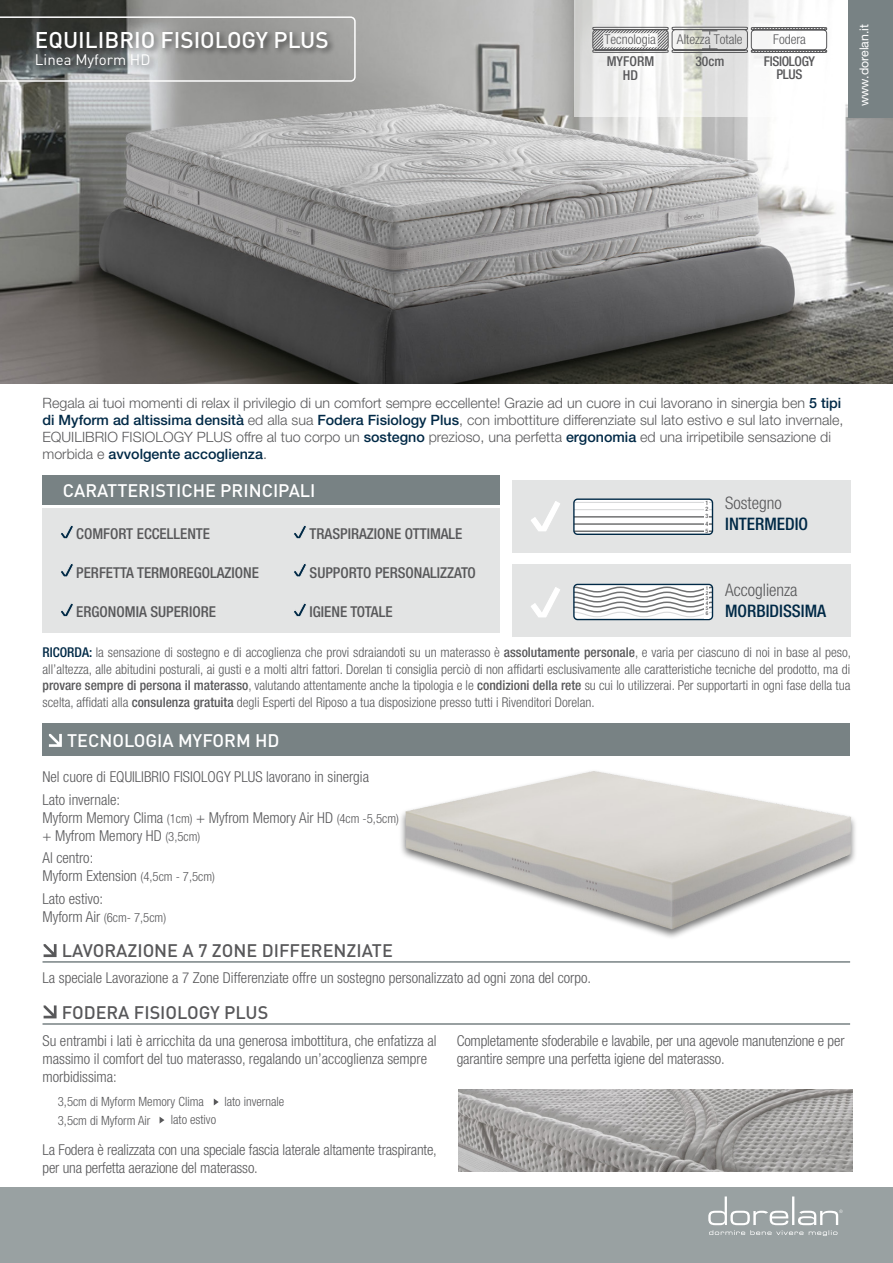
<style>
.page{position:relative;width:893px;height:1263px;background:#fff}
.page>*{position:absolute;margin:0;border:0;box-sizing:border-box;transform-origin:0 0}
.t1{font:500 22.5px "DIN";color:#fff}
.t2{font:500 18px "DIN";color:#58585a}
.t3{font:500 18px "DIN";color:#fff}
.t4{font:500 condensed 17.25px "Helvetica Neue LT Std";color:#002946}
.t5{font:300 condensed 17.25px "Helvetica Neue LT Std";color:#58585a}
.t6{font:300 condensed 15px/18px "Helvetica Neue LT Std";color:#58585a}
.t7{font:500 condensed 15px "Helvetica Neue LT Std";color:#58585a}
.t8{font:15px "DIN";color:#fff}
.t9{font:300 14.25px/17.1px "Helvetica Neue LT Std";color:#58585a}
.t10{font:500 condensed 13.65px/13.6px "Helvetica Neue LT Std";color:#58585a;text-align:center}
.t11{font:300 condensed 13.5px/16.5px "Helvetica Neue LT Std";color:#58585a;text-align:justify}
.t12{font:500 condensed 13.5px/13.5px "Helvetica Neue LT Std";letter-spacing:-.025em;color:#58585a;text-align:center}
.t13{font:300 condensed 12.75px "Helvetica Neue LT Std";color:#58585a}
.t14{font:12.3px "Helvetica Neue LT Std";color:#fff}
.t15{font:500 condensed 6px/7.1px "Helvetica Neue LT Std";color:#58585a}
.t16{font:500 condensed 5.25px/4.9px "Helvetica Neue LT Std";color:#58585a;text-align:justify}
.s1{font-weight:500;color:#002946}
.s2{font-weight:500}
.s3{font-size:12.75px}
.s4{font-size:15px}
</style>
<div class="page">
<div style="left:0;top:1187px;width:893px;height:76px;background:#99a1a2"></div>
<svg style="left:708px;top:1196px;width:135px;height:40px"></svg>
<img style="left:0;top:0;width:893px;height:383px">
<svg style="left:574px;top:0;width:274px;height:117px"></svg>
<svg style="left:0;top:16px;width:356px;height:66px;background:#838583"></svg>
<div style="left:577px;top:11px;width:265px;height:84px;background:#fff;opacity:.9"></div>
<svg style="left:592px;top:27px;width:235px;height:26px"></svg>
<div style="left:43px;top:476px;width:457px;height:32px;background:#788284"></div>
<div style="left:43px;top:507px;width:457px;height:126px;background:#e3e4e4"></div>
<hr style="left:43px;top:506px;width:457px;height:2px;background:#fff">
<svg style="left:294px;top:525px;width:12px;height:14px"></svg>
<svg style="left:294px;top:563px;width:13px;height:14px"></svg>
<svg style="left:293px;top:603px;width:13px;height:14px"></svg>
<svg style="left:61px;top:525px;width:12px;height:14px"></svg>
<svg style="left:61px;top:563px;width:13px;height:14px"></svg>
<svg style="left:61px;top:603px;width:12px;height:14px"></svg>
<div style="left:43px;top:723px;width:807px;height:33px;background:#788284"></div>
<hr style="left:43px;top:961px;width:807px;height:2px;background:#788284">
<svg style="left:49px;top:734px;width:13px;height:13px"></svg>
<div style="left:848px;top:0;width:45px;height:118px;background:#788284"></div>
<svg style="left:44px;top:944px;width:13px;height:13px"></svg>
<hr style="left:43px;top:1023px;width:807px;height:2px;background:#788284">
<svg style="left:44px;top:1005px;width:13px;height:13px"></svg>
<svg style="left:214px;top:1098px;width:5px;height:7px"></svg>
<svg style="left:160px;top:1117px;width:4px;height:6px"></svg>
<img style="left:458px;top:1089px;width:394px;height:83px">
<div style="left:398px;top:768px;width:460px;height:172px;background:#000;opacity:.55"></div>
<img style="left:405px;top:771px;width:188px;height:111px">
<div style="left:512px;top:564px;width:338px;height:73px;background:#e3e4e4"></div>
<svg style="left:531px;top:587px;width:29px;height:31px"></svg>
<svg style="left:574px;top:584px;width:138px;height:34px;background:#dbdbdb"></svg>
<div style="left:573px;top:584px;width:140px;height:36px;border:1px solid #002946;border-radius:4px"></div>
<div style="left:704px;top:586px;width:5px;height:32px;background:#fff"></div>
<div style="left:512px;top:480px;width:338px;height:72px;background:#e3e4e4"></div>
<svg style="left:531px;top:501px;width:29px;height:30px"></svg>
<div style="left:575px;top:500px;width:136px;height:33px;background:#fff"></div>
<hr style="left:574px;top:502px;width:138px;height:1px;background:#d9dadb">
<hr style="left:574px;top:516px;width:138px;height:2px;background:#707172">
<hr style="left:574px;top:523px;width:138px;height:2px;background:#707172">
<hr style="left:574px;top:530px;width:138px;height:2px;background:#707172">
<hr style="left:574px;top:509px;width:138px;height:1px;background:#d9dadb">
<div style="left:704px;top:500px;width:5px;height:33px;background:#fff"></div>
<div style="left:573px;top:498px;width:140px;height:37px;border:1px solid #002946;border-radius:4px"></div>
<h1 class="t1" style="left:35px;top:25px;width:295px">EQUILIBRIO FISIOLOGY PLUS</h1>
<p class="t8" style="left:35px;top:50px;width:117px">Linea Myform HD</p>
<p class="t10" style="left:607px;top:54px;width:49px">MYFORM<br>HD</p>
<p class="t12" style="left:695px;top:54px;width:30px">30cm</p>
<p class="t12" style="left:764px;top:54px;width:53px">FISIOLOGY<br>PLUS</p>
<p class="t11" style="left:604px;top:31px;width:53px">Tecnologia</p>
<p class="t11" style="left:677px;top:31px;width:67px">Altezza Totale</p>
<p class="t11" style="left:773px;top:31px;width:34px">Fodera</p>
<p class="t14" style="left:857px;top:106px;width:84px;rotate:-90deg">www.dorelan.it</p>
<p class="t9" style="left:43px;top:394px;width:802px">Regala ai tuoi momenti di relax il privilegio di un comfort sempre eccellente! Grazie ad un cuore in cui lavorano in sinergia ben <span class="s1">5 tipi di Myform ad altissima densità</span> ed alla sua <span class="s1">Fodera Fisiology Plus</span>, con imbottiture differenziate sul lato estivo e sul lato invernale, EQUILIBRIO FISIOLOGY PLUS offre al tuo corpo un <span class="s1">sostegno</span> prezioso, una perfetta <span class="s1">ergonomia</span> ed una irripetibile sensazione di morbida e <span class="s1">avvolgente accoglienza</span>.</p>
<p class="t3" style="left:63px;top:479px;width:254px">CARATTERISTICHE PRINCIPALI</p>
<p class="t7" style="left:76px;top:524px;width:135px">COMFORT ECCELLENTE</p>
<p class="t7" style="left:76px;top:563px;width:184px">PERFETTA TERMOREGOLAZIONE</p>
<p class="t7" style="left:76px;top:602px;width:141px">ERGONOMIA SUPERIORE</p>
<p class="t7" style="left:310px;top:524px;width:154px">TRASPIRAZIONE OTTIMALE</p>
<p class="t7" style="left:310px;top:563px;width:168px">SUPPORTO PERSONALIZZATO</p>
<p class="t7" style="left:310px;top:602px;width:84px">IGIENE TOTALE</p>
<p class="t15" style="left:705px;top:500px;width:4px;line-height:6.3px">1<br>2</p>
<p class="t15" style="left:705px;top:513px;width:4px;text-align:justify">3<br>4<br>5</p>
<p class="t5" style="left:725px;top:493px;width:58px">Sostegno</p>
<p class="t4" style="left:725px;top:514px;width:85px">INTERMEDIO</p>
<p class="t16" style="left:706px;top:585px;width:4px">1<br>2<br>3<br>4<br>5<br>6</p>
<p class="t5" style="left:725px;top:580px;width:74px">Accoglienza</p>
<p class="t4" style="left:725px;top:601px;width:102px">MORBIDISSIMA</p>
<p class="t11" style="left:43px;top:644px;width:810px"><span class="s1">RICORDA:</span> la sensazione di sostegno e di accoglienza che provi sdraiandoti su un materasso è <span class="s2">assolutamente personale</span>, e varia per ciascuno di noi in base al peso, all’altezza, alle abitudini posturali, ai gusti e a molti altri fattori. Dorelan ti consiglia perciò di non affidarti esclusivamente alle caratteristiche tecniche del prodotto, ma di <span class="s2">provare sempre di persona il materasso</span>, valutando attentamente anche la tipologia e le <span class="s2">condizioni della rete</span> su cui lo utilizzerai. Per supportarti in ogni fase della tua scelta, affidati alla <span class="s2">consulenza gratuita</span> degli Esperti del Riposo a tua disposizione presso tutti i Rivenditori Dorelan.</p>
<p class="t3" style="left:67px;top:729px;width:214px">TECNOLOGIA MYFORM HD</p>
<p class="t6" style="left:43px;top:765px;width:328px;line-height:22.5px">Nel cuore di EQUILIBRIO FISIOLOGY PLUS lavorano in sinergia<br>Lato invernale:</p>
<p class="t6" style="left:43px;top:808px;width:358px">Myform Memory Clima <span class="s3">(1cm)</span> + Myfrom Memory Air HD <span class="s3">(4cm -5,5cm) </span>+ Myfrom Memory HD <span class="s3">(3,5cm)</span></p>
<p class="t6" style="left:43px;top:849px;width:174px">Al centro:<br>Myform Extension <span class="s3">(4,5cm - 7,5cm)</span></p>
<p class="t6" style="left:43px;top:889px;width:62px">Lato estivo:</p>
<p class="t13" style="left:43px;top:910px;width:125px"><span class="s4">Myform Air</span> (6cm- 7,5cm)</p>
<p class="t2" style="left:62px;top:939px;width:332px">LAVORAZIONE A 7 ZONE DIFFERENZIATE</p>
<p class="t6" style="left:43px;top:968px;width:550px">La speciale Lavorazione a 7 Zone Differenziate offre un sostegno personalizzato ad ogni zona del corpo.</p>
<p class="t2" style="left:62px;top:1001px;width:208px">FODERA FISIOLOGY PLUS</p>
<p class="t6" style="left:43px;top:1032px;width:396px">Su entrambi i lati è arricchita da una generosa imbottitura, che enfatizza al massimo il comfort del tuo materasso, regalando un’accoglienza sempre morbidissima:</p>
<p class="t13" style="left:58px;top:1095px;width:148px">3,5cm di Myform Memory Clima</p>
<p class="t13" style="left:224px;top:1095px;width:61px">lato invernale</p>
<p class="t13" style="left:58px;top:1113px;width:94px">3,5cm di Myform Air</p>
<p class="t13" style="left:171px;top:1113px;width:47px">lato estivo</p>
<p class="t6" style="left:43px;top:1140px;width:396px">La Fodera è realizzata con una speciale fascia laterale altamente traspirante, per una perfetta aerazione del materasso.</p>
<p class="t6" style="left:457px;top:1032px;width:389px">Completamente sfoderabile e lavabile, per una agevole manutenzione e per garantire sempre una perfetta igiene del materasso.</p>
</div>
